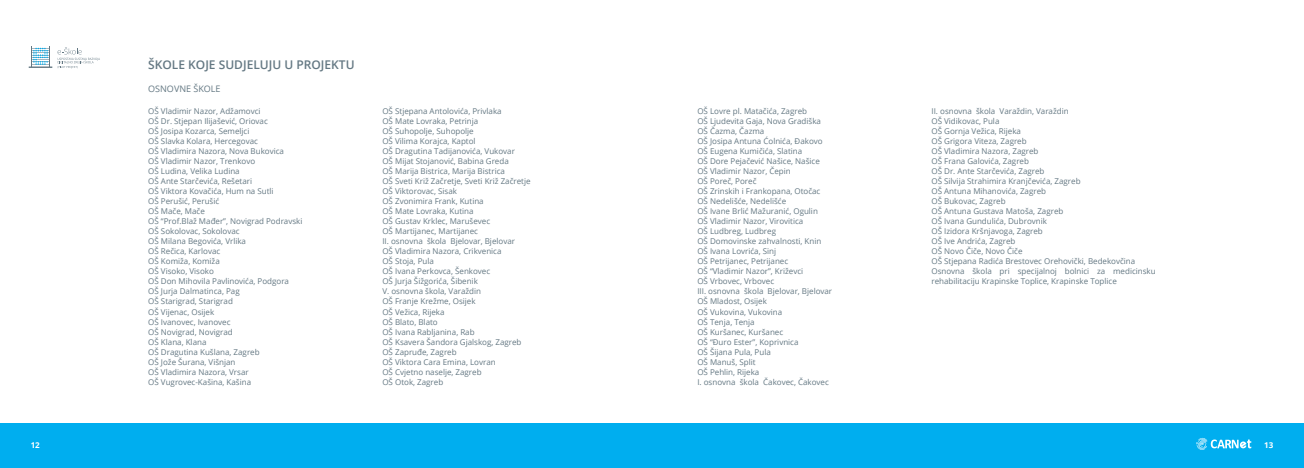
<style>
.page{position:relative;width:1304px;height:468px;background:#fff}
.page>*{position:absolute;margin:0;border:0;box-sizing:border-box;transform-origin:0 0}
.t1{font:600 12px "Open Sans";color:#647883}
.t2{font:9px "Open Sans";color:#647883}
.t3{font:8px/10px "Open Sans";color:#647883}
.t4{font:700 8px "Open Sans";color:#fff}
</style>
<div class="page">
<svg style="left:58px;top:47px;width:42px;height:21px"></svg>
<svg style="left:31px;top:46px;width:19px;height:20px"></svg>
<hr style="left:29px;top:66px;width:23px;height:2px;background:#647883">
<div style="left:0;top:422px;width:1304px;height:46px;background:#00aeef"></div>
<svg style="left:1196px;top:437px;width:55px;height:13px"></svg>
<h1 class="t1" style="left:148px;top:56px;width:208px">ŠKOLE KOJE SUDJELUJU U PROJEKTU</h1>
<p class="t2" style="left:148px;top:83px;width:74px">OSNOVNE ŠKOLE</p>
<p class="t3" style="left:148px;top:106px;width:156px">OŠ Vladimir Nazor, Adžamovci<br>OŠ Dr. Stjepan Ilijašević, Oriovac<br>OŠ Josipa Kozarca, Semeljci<br>OŠ Slavka Kolara, Hercegovac<br>OŠ Vladimira Nazora, Nova Bukovica<br>OŠ Vladimir Nazor, Trenkovo<br>OŠ Ludina, Velika Ludina<br>OŠ Ante Starčevića, Rešetari<br>OŠ Viktora Kovačića, Hum na Sutli<br>OŠ Perušić, Perušić<br>OŠ Mače, Mače<br>OŠ “Prof.Blaž Mađer”, Novigrad Podravski<br>OŠ Sokolovac, Sokolovac<br>OŠ Milana Begovića, Vrlika<br>OŠ Rečica, Karlovac<br>OŠ Komiža, Komiža<br>OŠ Visoko, Visoko<br>OŠ Don Mihovila Pavlinovića, Podgora<br>OŠ Jurja Dalmatinca, Pag<br>OŠ Starigrad, Starigrad<br>OŠ Vijenac, Osijek<br>OŠ Ivanovec, Ivanovec<br>OŠ Novigrad, Novigrad<br>OŠ Klana, Klana<br>OŠ Dragutina Kušlana, Zagreb<br>OŠ Jože Šurana, Višnjan<br>OŠ Vladimira Nazora, Vrsar<br>OŠ Vugrovec-Kašina, Kašina</p>
<p class="t3" style="left:382px;top:106px;width:150px">OŠ Stjepana Antolovića, Privlaka<br>OŠ Mate Lovraka, Petrinja<br>OŠ Suhopolje, Suhopolje<br>OŠ Vilima Korajca, Kaptol<br>OŠ Dragutina Tadijanovića, Vukovar<br>OŠ Mijat Stojanović, Babina Greda<br>OŠ Marija Bistrica, Marija Bistrica<br>OŠ Sveti Križ Začretje, Sveti Križ Začretje<br>OŠ Viktorovac, Sisak<br>OŠ Zvonimira Frank, Kutina<br>OŠ Mate Lovraka, Kutina<br>OŠ Gustav Krklec, Maruševec<br>OŠ Martijanec, Martijanec<br>II. osnovna škola Bjelovar, Bjelovar<br>OŠ Vladimira Nazora, Crikvenica<br>OŠ Stoja, Pula<br>OŠ Ivana Perkovca, Šenkovec<br>OŠ Jurja Šižgorića, Šibenik<br>V. osnovna škola, Varaždin<br>OŠ Franje Krežme, Osijek<br>OŠ Vežica, Rijeka<br>OŠ Blato, Blato<br>OŠ Ivana Rabljanina, Rab<br>OŠ Ksavera Šandora Gjalskog, Zagreb<br>OŠ Zapruđe, Zagreb<br>OŠ Viktora Cara Emina, Lovran<br>OŠ Cvjetno naselje, Zagreb<br>OŠ Otok, Zagreb</p>
<p class="t3" style="left:697px;top:106px;width:136px">OŠ Lovre pl. Matačića, Zagreb<br>OŠ Ljudevita Gaja, Nova Gradiška<br>OŠ Čazma, Čazma<br>OŠ Josipa Antuna Ćolnića, Đakovo<br>OŠ Eugena Kumičića, Slatina<br>OŠ Dore Pejačević Našice, Našice<br>OŠ Vladimir Nazor, Čepin<br>OŠ Poreč, Poreč<br>OŠ Zrinskih i Frankopana, Otočac<br>OŠ Nedelišće, Nedelišće<br>OŠ Ivane Brlić Mažuranić, Ogulin<br>OŠ Vladimir Nazor, Virovitica<br>OŠ Ludbreg, Ludbreg<br>OŠ Domovinske zahvalnosti, Knin<br>OŠ Ivana Lovrića, Sinj<br>OŠ Petrijanec, Petrijanec<br>OŠ “Vladimir Nazor”, Križevci<br>OŠ Vrbovec, Vrbovec<br>III. osnovna škola Bjelovar, Bjelovar<br>OŠ Mladost, Osijek<br>OŠ Vukovina, Vukovina<br>OŠ Tenja, Tenja<br>OŠ Kuršanec, Kuršanec<br>OŠ “Đuro Ester”, Koprivnica<br>OŠ Šijana Pula, Pula<br>OŠ Manuš, Split<br>OŠ Pehlin, Rijeka<br>I. osnovna škola Čakovec, Čakovec</p>
<p class="t3" style="left:931px;top:106px;width:226px">II. osnovna škola Varaždin, Varaždin<br>OŠ Vidikovac, Pula<br>OŠ Gornja Vežica, Rijeka<br>OŠ Grigora Viteza, Zagreb<br>OŠ Vladimira Nazora, Zagreb<br>OŠ Frana Galovića, Zagreb<br>OŠ Dr. Ante Starčevića, Zagreb<br>OŠ Silvija Strahimira Kranjčevića, Zagreb<br>OŠ Antuna Mihanovića, Zagreb<br>OŠ Bukovac, Zagreb<br>OŠ Antuna Gustava Matoša, Zagreb<br>OŠ Ivana Gundulića, Dubrovnik<br>OŠ Izidora Kršnjavoga, Zagreb<br>OŠ Ive Andrića, Zagreb<br>OŠ Novo Čiče, Novo Čiče<br>OŠ Stjepana Radića Brestovec Orehovički, Bedekovčina<br>Osnovna škola pri specijalnoj bolnici za medicinsku rehabilitaciju Krapinske Toplice, Krapinske Toplice</p>
<p class="t4" style="left:31px;top:440px;width:11px">12</p>
<p class="t4" style="left:1264px;top:439px;width:11px">13</p>
</div>
